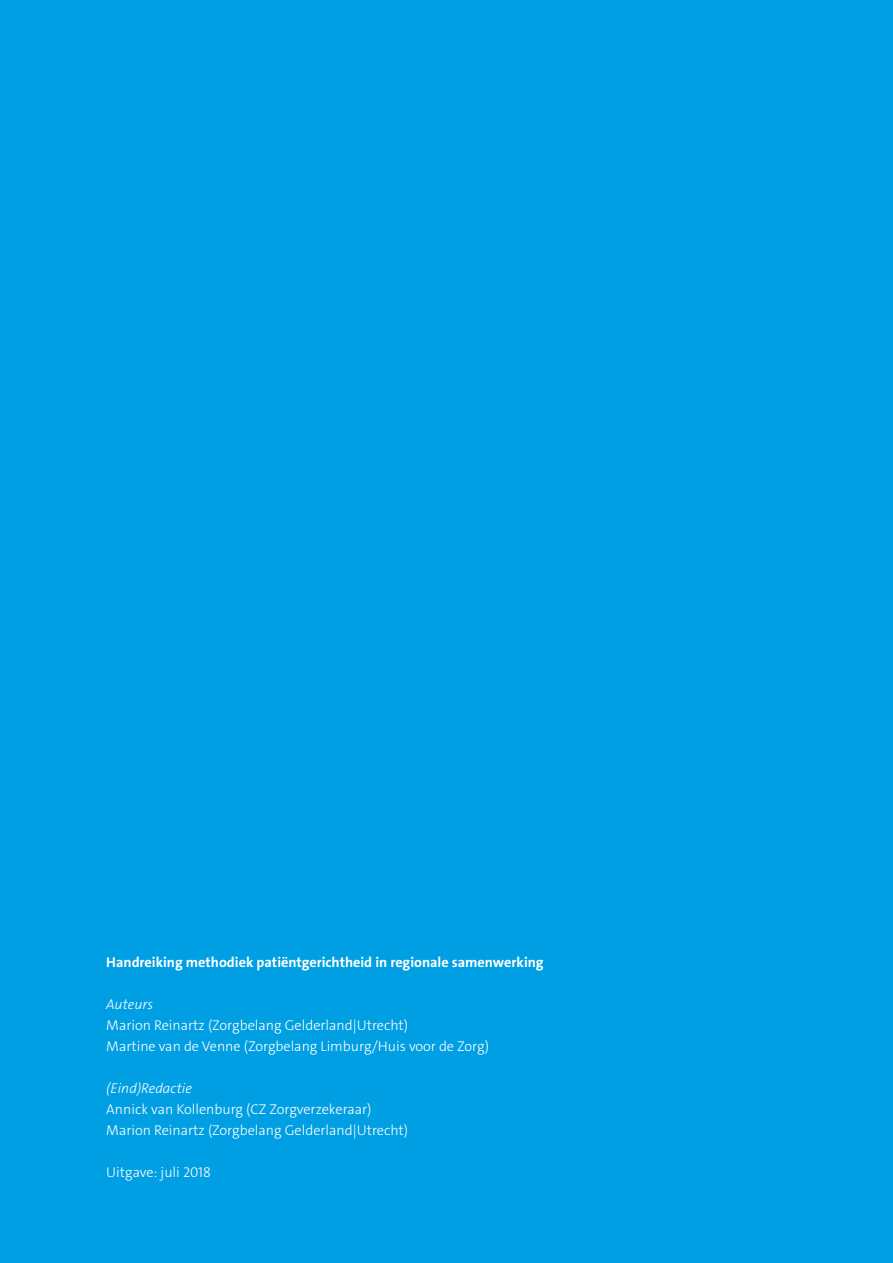
<style>
.page{position:relative;width:893px;height:1263px;background:#009fe3}
.page>*{position:absolute;margin:0;border:0;box-sizing:border-box;transform-origin:0 0}
.t1{font:300 14.25px/21px "The Sans C4 s";color:#fff}
.t2{font:700 14.25px "The Sans C4 s";color:#fff}
.t3{font:italic 300 14.25px "The Sans C4 s";color:#fff}
</style>
<div class="page">
<p class="t2" style="left:106px;top:953px;width:439px">Handreiking methodiek patiëntgerichtheid in regionale samenwerking</p>
<p class="t3" style="left:106px;top:995px;width:48px">Auteurs</p>
<p class="t1" style="left:106px;top:1015px;width:384px">Marion Reinartz (Zorgbelang Gelderland|Utrecht)<br>Martine van de Venne (Zorgbelang Limburg/Huis voor de Zorg)</p>
<p class="t3" style="left:106px;top:1079px;width:87px">(Eind)Redactie</p>
<p class="t1" style="left:106px;top:1099px;width:303px">Annick van Kollenburg (CZ Zorgverzekeraar)<br>Marion Reinartz (Zorgbelang Gelderland|Utrecht)</p>
<p class="t1" style="left:106px;top:1162px;width:106px">Uitgave: juli 2018</p>
</div>
